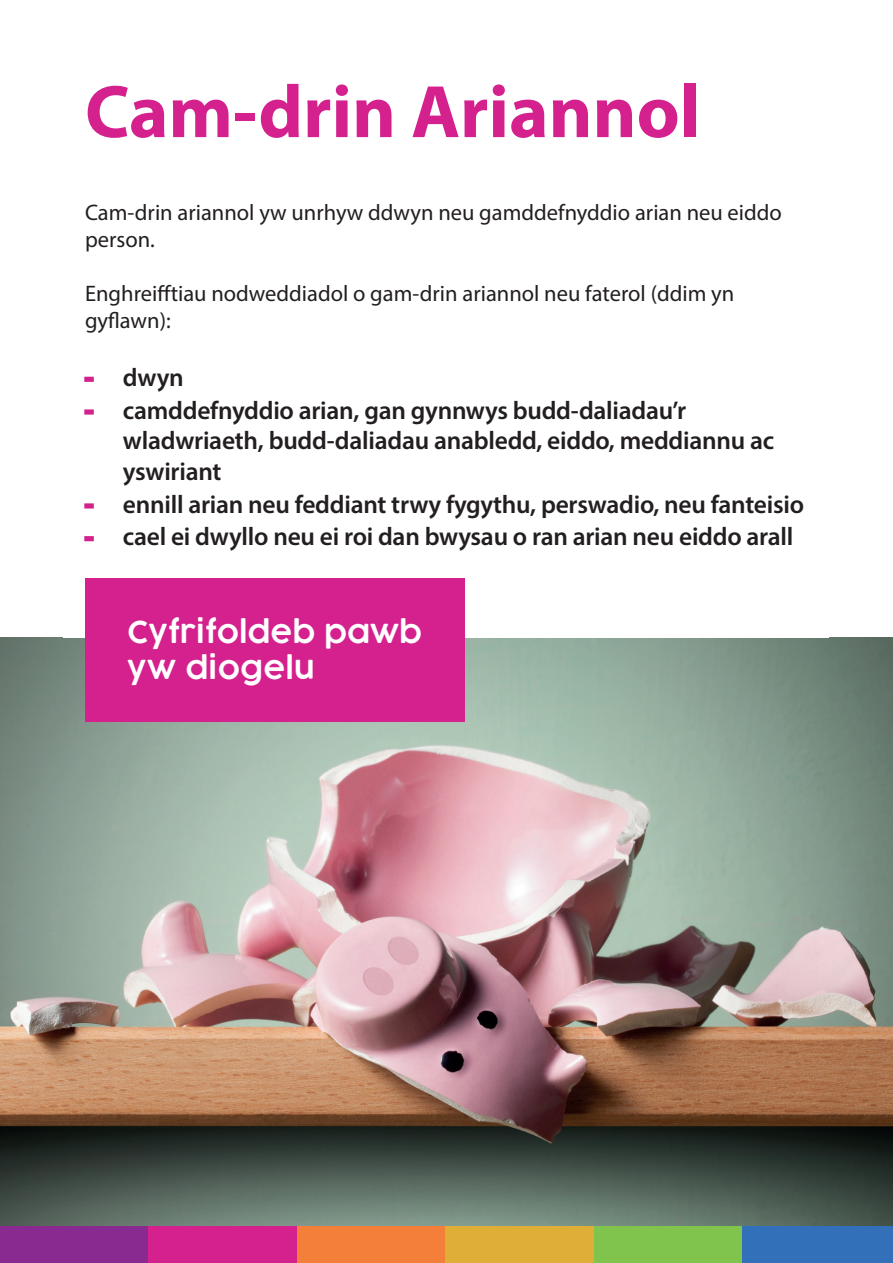
<style>
.page{position:relative;width:893px;height:1263px;background:#fff}
.page>*{position:absolute;margin:0;border:0;box-sizing:border-box;transform-origin:0 0}
.t1{font:700 75px "Myriad Pro";color:#d4218e}
.t2{font:600 30px/36px "COCOGOOSE";color:#fff}
.t3{font:600 25.5px/30.6px "Myriad Pro";letter-spacing:-.01em;color:#231f20}
.t4{font:22.5px/27px "Myriad Pro";color:#231f20}
.s1{color:#d4218e}
</style>
<div class="page">
<img style="left:0;top:637px;width:893px;height:590px">
<div style="left:0;top:1227px;width:150px;height:36px;background:#892a90"></div>
<div style="left:149px;top:1227px;width:150px;height:36px;background:#d4218e"></div>
<div style="left:297px;top:1227px;width:150px;height:36px;background:#f37f3a"></div>
<div style="left:446px;top:1227px;width:150px;height:36px;background:#deae36"></div>
<div style="left:594px;top:1227px;width:150px;height:36px;background:#80c44e"></div>
<div style="left:743px;top:1227px;width:150px;height:36px;background:#3271b9"></div>
<div style="left:85px;top:578px;width:380px;height:143px;background:#d4218e"></div>
<p class="t1" style="left:85px;top:63px;width:617px">Cam-drin Ariannol</p>
<p class="t4" style="left:85px;top:199px;width:698px">Cam-drin ariannol yw unrhyw ddwyn neu gamddefnyddio arian neu eiddo person.</p>
<p class="t4" style="left:85px;top:280px;width:651px">Enghreifftiau nodweddiadol o gam-drin ariannol neu faterol (ddim yn gyflawn):</p>
<p class="t3" style="left:85px;top:362px;width:100px"><span class="s1">-</span> dwyn</p>
<p class="t3" style="left:123px;top:394px;width:653px;text-indent:-38px"><span class="s1">-</span> camddefnyddio arian, gan gynnwys budd-daliadau’r wladwriaeth, budd-daliadau anabledd, eiddo, meddiannu ac yswiriant</p>
<p class="t3" style="left:85px;top:488px;width:721px"><span class="s1">-</span> ennill arian neu feddiant trwy fygythu, perswadio, neu fanteisio</p>
<p class="t3" style="left:85px;top:521px;width:710px"><span class="s1">-</span> cael ei dwyllo neu ei roi dan bwysau o ran arian neu eiddo arall</p>
<p class="t2" style="left:128px;top:614px;width:296px">Cyfrifoldeb pawb yw diogelu</p>
</div>
